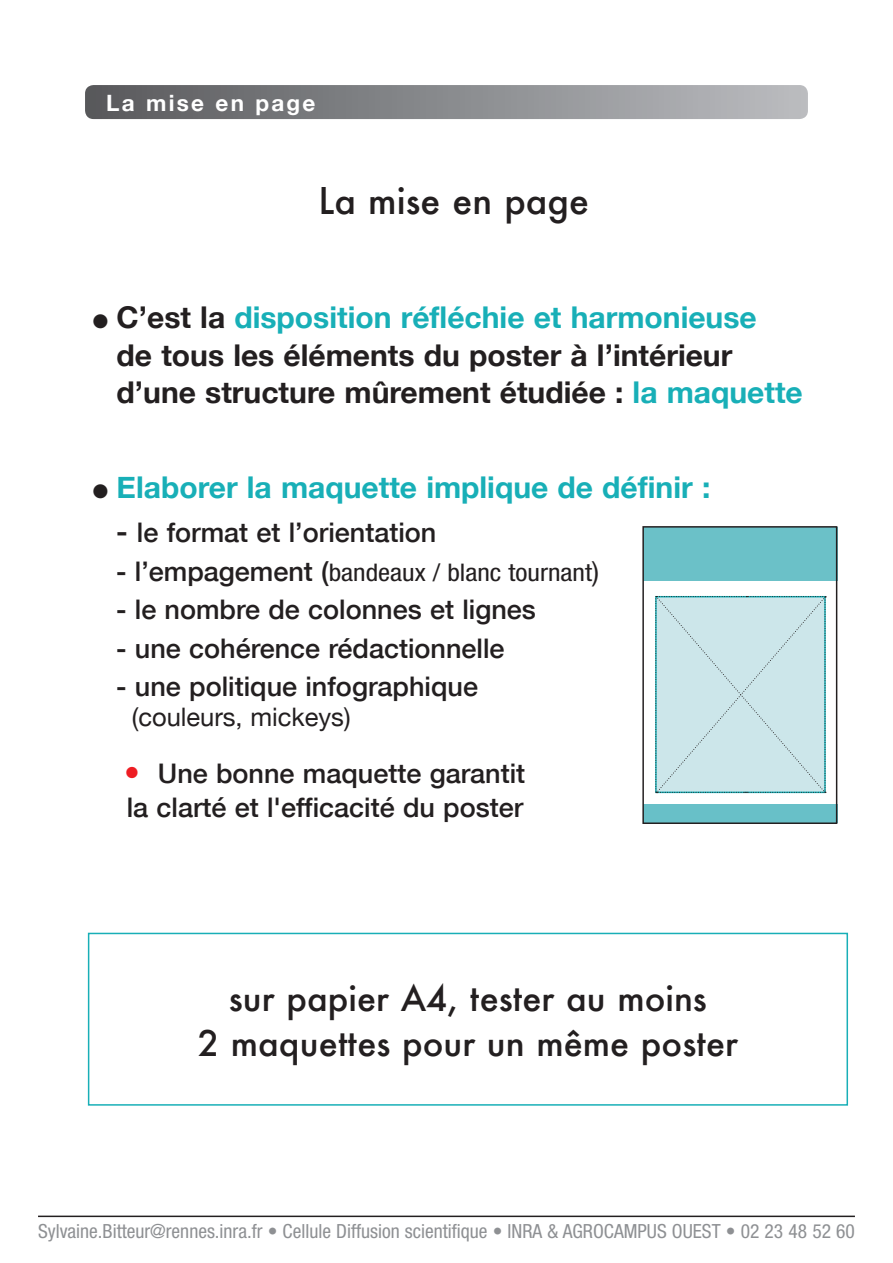
<style>
.page{position:relative;width:893px;height:1263px;background:#fff}
.page>*{position:absolute;margin:0;border:0;box-sizing:border-box;transform-origin:0 0}
.t1{font:500 36px "Futura";color:#231f20}
.t2{font:500 34.5px/45px "Futura";color:#231f20;text-align:center}
.t3{font:700 30px/37.5px "Helvetica Neue";color:#231f20}
.t4{font:700 30px "Helvetica Neue";color:#18afb7}
.t5{font:500 27px/34.5px "Helvetica Neue";color:#231f20;text-align:center}
.t6{font:25.5px "Helvetica Neue";color:#231f20}
.t7{font:condensed 24.3px "Helvetica Neue";color:#231f20;scale:1.11 1}
.t8{font:700 22.5px "Helvetica Neue";letter-spacing:.1em;color:#fff}
.t9{font:condensed 19.5px "Helvetica Neue";color:#8e9093}
.s1{color:#18afb7}
.s2{color:#231f20}
.s3{font-size:30px}
.s4{font-weight:500;font-stretch:normal;font-size:27px}
.s5{font-stretch:normal;font-size:27px}
.s6{font-family:"Futura";font-size:36px;color:#ee1d23}
</style>
<div class="page">
<div style="left:85px;top:85px;width:723px;height:34px;background:linear-gradient(to right,#58595c,#bbbcc0);border-radius:9px"></div>
<hr style="left:38px;top:1215px;width:817px;height:2px;background:#231f20">
<div style="left:88px;top:933px;width:760px;height:173px;border:2px solid #18afb7"></div>
<div style="left:643px;top:527px;width:195px;height:53px;background:#6bc1c8"></div>
<div style="left:643px;top:804px;width:195px;height:18px;background:#68c0c8"></div>
<div style="left:642px;top:526px;width:195px;height:298px;border:1px solid #231f20"></div>
<div style="left:655px;top:596px;width:171px;height:197px;background:#cce6ea"></div>
<p class="t8" style="left:106px;top:82px;width:211px">La mise en page</p>
<h1 class="t1" style="left:318px;top:176px;width:272px">La mise en page</h1>
<p class="t3" style="left:117px;top:297px;width:688px;text-indent:-24px">● C’est la <span class="s1">disposition réfléchie et harmonieuse<br></span>de tous les éléments du poster à l’intérieur d’une structure mûrement étudiée : <span class="s1">la maquette</span></p>
<p class="t4" style="left:93px;top:460px;width:619px"><span class="s2">●</span> Elaborer la maquette implique de définir :</p>
<p class="t5" style="left:116px;top:514px;width:322px"><span class="s3">-</span> le format et l’orientation</p>
<p class="t7" style="left:116px;top:558px;width:436px"><span class="s4">- l’empagement (</span>bandeaux / blanc tournant<span class="s5">)</span></p>
<p class="t5" style="left:116px;top:591px;width:421px">- le nombre de colonnes et lignes</p>
<p class="t5" style="left:116px;top:629px;width:390px">- une cohérence rédactionnelle</p>
<p class="t5" style="left:116px;top:668px;width:363px">- une politique infographique</p>
<p class="t6" style="left:132px;top:695px;width:220px">(couleurs, mickeys)</p>
<p class="t5" style="left:118px;top:755px;width:408px"><span class="s6">•</span> Une bonne maquette garantit la clarté et l'efficacité du poster</p>
<p class="t2" style="left:198px;top:975px;width:542px">sur papier A4, tester au moins<br>2 maquettes pour un même poster</p>
<p class="t9" style="left:38px;top:1220px;width:818px">Sylvaine.Bitteur@rennes.inra.fr • Cellule Diffusion scientifique • INRA &amp; AGROCAMPUS OUEST • 02 23 48 52 60</p>
</div>
